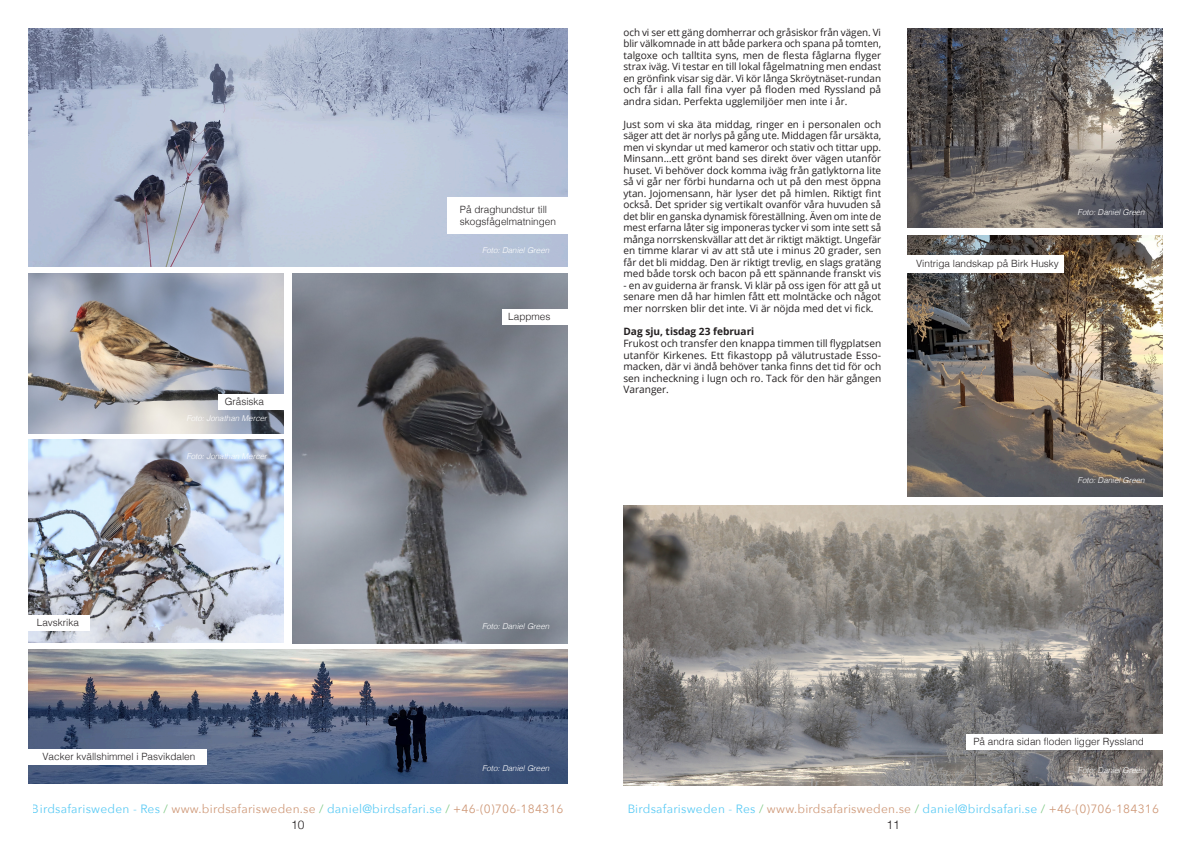
<style>
.page{position:relative;width:1191px;height:842px;background:#fff}
.page>*{position:absolute;margin:0;border:0;box-sizing:border-box;transform-origin:0 0}
.t1{font:12px "Avenir Next";letter-spacing:.02em;color:#00aeef}
.t2{font:300 12px "Helvetica";color:#231f20}
.Birdsafariswden_rese{font:10.1px/11.6px "Open Sans";color:#231f20}
.Birdsafariswden_rese-2{font:700 10.1px "Open Sans";color:#231f20}
.Birdsafariswden_rese-3{font:10px/11.5px "Open Sans";color:#231f20;text-align:justify}
.t3{font:300 10px/12px "Helvetica";color:#231f20}
.t4{font:italic 300 8px "Helvetica";color:#fff}
.s1{font-size:10px}
.s2{color:#40ae49}
.s3{color:#b56230}
</style>
<div class="page">
<img style="left:624px;top:506px;width:538px;height:279px">
<img style="left:907px;top:235px;width:255px;height:261px">
<img style="left:907px;top:28px;width:255px;height:200px">
<div style="left:900px;top:255px;width:163px;height:18px;background:#fff"></div>
<div style="left:965px;top:734px;width:205px;height:16px;background:#fff"></div>
<img style="left:28px;top:28px;width:539px;height:238px">
<div style="left:447px;top:198px;width:128px;height:36px;background:#fff"></div>
<img style="left:292px;top:273px;width:275px;height:370px">
<img style="left:28px;top:273px;width:255px;height:160px">
<img style="left:28px;top:649px;width:539px;height:134px">
<img style="left:28px;top:439px;width:255px;height:204px">
<div style="left:218px;top:394px;width:74px;height:16px;background:#fff"></div>
<div style="left:502px;top:309px;width:73px;height:16px;background:#fff"></div>
<div style="left:26px;top:749px;width:180px;height:16px;background:#fff"></div>
<div style="left:16px;top:615px;width:74px;height:16px;background:#fff"></div>
<p class="t3" style="left:225px;top:394px;width:41px">Gråsiska</p>
<p class="t3" style="left:37px;top:616px;width:44px">Lavskrika</p>
<p class="t4" style="left:186px;top:411px;width:82px">Foto: Jonathan Mercer</p>
<p class="t4" style="left:186px;top:449px;width:82px">Foto: Jonathan Mercer</p>
<p class="t3" style="left:43px;top:749px;width:154px">Vacker kvällshimmel i Pasvikdalen</p>
<p class="t3" style="left:460px;top:202px;width:98px">På draghundstur till skogsfågelmatningen</p>
<p class="t4" style="left:482px;top:243px;width:69px">Foto: Daniel Green</p>
<p class="t3" style="left:508px;top:309px;width:44px">Lappmes</p>
<p class="t4" style="left:482px;top:619px;width:69px">Foto: Daniel Green</p>
<p class="t4" style="left:482px;top:621px;width:69px">Foto: Daniel Green</p>
<p class="t4" style="left:482px;top:761px;width:69px">Foto: Daniel Green</p>
<p class="Birdsafariswden_rese-3" style="left:623px;top:26px;width:259px">och vi ser ett gäng domherrar och gråsiskor från vägen. Vi blir välkomnade in att både parkera och spana på tomten, talgoxe och talltita syns, men de flesta fåglarna flyger strax iväg. Vi testar en till lokal fågelmatning men endast en grönfink visar sig där. Vi kör långa Skröytnäset-rundan och får i alla fall fina vyer på floden med Ryssland på andra sidan. Perfekta ugglemiljöer men inte i år.</p>
<p class="Birdsafariswden_rese-3" style="left:623px;top:118px;width:259px">Just som vi ska äta middag, ringer en i personalen och säger att det är norlys på gång ute. Middagen får ursäkta, men vi skyndar ut med kameror och stativ och tittar upp.<br>Minsann…ett grönt band ses direkt över vägen utanför huset. Vi behöver dock komma iväg från gatlyktorna lite så vi går ner förbi hundarna och ut på den mest öppna ytan. Jojomensann, här lyser det på himlen. Riktigt fint också. Det sprider sig vertikalt ovanför våra huvuden så det blir en ganska dynamisk föreställning. Även om inte de mest erfarna låter sig imponeras tycker vi som inte sett så många norrskenskvällar att det är riktigt mäktigt. Ungefär en timme klarar vi av att stå ute i minus 20 grader, sen får det bli middag. Den är riktigt trevlig, en slags gratäng med både torsk och bacon på ett spännande franskt vis</p>
<p class="Birdsafariswden_rese-3" style="left:623px;top:279px;width:259px">- en av guiderna är fransk. Vi klär på oss igen för att gå ut</p>
<p class="Birdsafariswden_rese" style="left:623px;top:291px;width:259px"><span class="s1">senare men då har himlen</span> fått ett molntäcke och något mer norrsken blir det inte. Vi är nöjda med det vi fick.</p>
<p class="Birdsafariswden_rese-2" style="left:623px;top:324px;width:132px">Dag sju, tisdag 23 februari</p>
<p class="Birdsafariswden_rese" style="left:623px;top:337px;width:259px;text-align:justify">Frukost och transfer den knappa timmen till flygplatsen utanför Kirkenes. Ett fikastopp på välutrustade Esso&shy;macken, där vi ändå behöver tanka finns det tid för och sen incheckning i lugn och ro. Tack för den här gången Varanger.</p>
<p class="t3" style="left:916px;top:257px;width:144px">Vintriga landskap på Birk Husky</p>
<p class="t4" style="left:1077px;top:205px;width:69px">Foto: Daniel Green</p>
<p class="t4" style="left:1077px;top:473px;width:69px">Foto: Daniel Green</p>
<p class="t3" style="left:973px;top:735px;width:172px">På andra sidan floden ligger Ryssland</p>
<p class="t4" style="left:1077px;top:763px;width:69px">Foto: Daniel Green</p>
<p class="t1" style="left:32px;top:798px;width:533px">Birdsafarisweden - Res <span class="s2">/</span> <span class="s3">www.birdsafarisweden.se</span> <span class="s2">/</span> daniel@birdsafari.se <span class="s2">/</span> <span class="s3">+46-(0)706-184316</span></p>
<p class="t1" style="left:627px;top:798px;width:533px">Birdsafarisweden - Res <span class="s2">/</span> <span class="s3">www.birdsafarisweden.se</span> <span class="s2">/</span> daniel@birdsafari.se <span class="s2">/</span> <span class="s3">+46-(0)706-184316</span></p>
<p class="t2" style="left:291px;top:815px;width:15px">10</p>
<p class="t2" style="left:886px;top:815px;width:15px">11</p>
</div>
